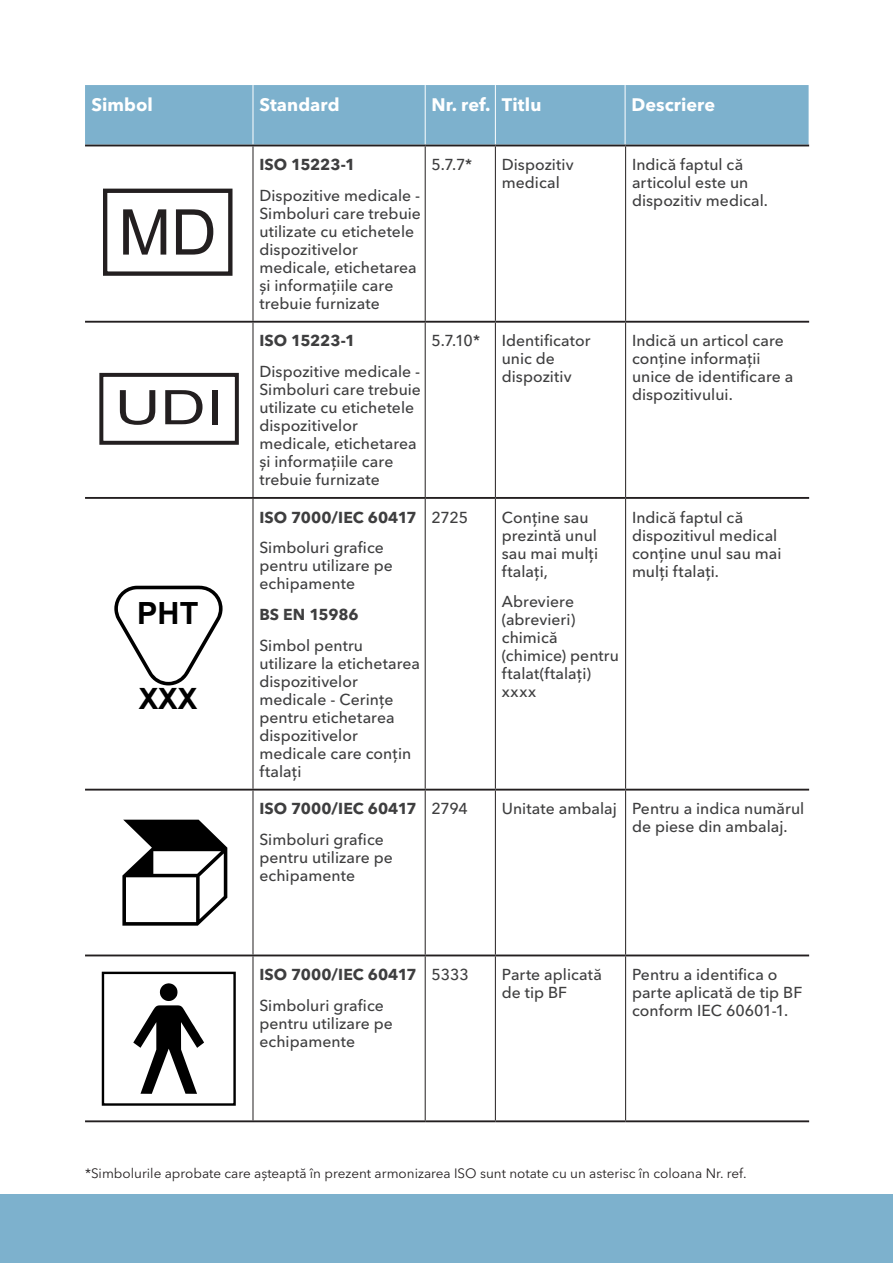
<style>
.page{position:relative;width:893px;height:1263px;background:#fff}
.page>*{position:absolute;margin:0;border:0;box-sizing:border-box;transform-origin:0 0}
.t1{font:63.15px "Arial";color:#231f20}
.t2{font:47.7px "Arial";color:#231f20;scale:1.32 1}
.t3{font:700 30.6px "Arial";color:#000}
.t4{font:700 29.25px "Arial";color:#000}
.t5{font:700 18px "Avenir Next LT Pro";letter-spacing:.005em;color:#fff}
.Table_copy{font:500 15.75px/18px "Avenir Next LT Pro";letter-spacing:.005em;color:#3e3e3f}
.Table_copy-2{font:700 15.75px "Avenir Next LT Pro";color:#3e3e3f}
.IFU_TEXT{font:13.5px "Avenir Next LT Pro";color:#231f20}
</style>
<div class="page">
<div style="left:85px;top:85px;width:724px;height:60px;background:#7db1cd"></div>
<hr style="left:253px;top:85px;width:1px;height:60px;background:#fff">
<hr style="left:425px;top:85px;width:1px;height:60px;background:#fff">
<hr style="left:495px;top:85px;width:1px;height:60px;background:#fff">
<hr style="left:625px;top:85px;width:1px;height:60px;background:#fff">
<div style="left:0;top:1194px;width:893px;height:69px;background:#7db1cd"></div>
<hr style="left:253px;top:146px;width:1px;height:175px;background:#231f20">
<hr style="left:425px;top:146px;width:1px;height:175px;background:#231f20">
<hr style="left:495px;top:146px;width:1px;height:175px;background:#231f20">
<hr style="left:625px;top:146px;width:1px;height:175px;background:#231f20">
<hr style="left:253px;top:323px;width:1px;height:174px;background:#231f20">
<hr style="left:425px;top:323px;width:1px;height:174px;background:#231f20">
<hr style="left:495px;top:323px;width:1px;height:174px;background:#231f20">
<hr style="left:625px;top:323px;width:1px;height:174px;background:#231f20">
<hr style="left:253px;top:499px;width:1px;height:290px;background:#231f20">
<hr style="left:425px;top:499px;width:1px;height:290px;background:#231f20">
<hr style="left:495px;top:499px;width:1px;height:290px;background:#231f20">
<hr style="left:625px;top:499px;width:1px;height:290px;background:#231f20">
<hr style="left:253px;top:790px;width:1px;height:164px;background:#231f20">
<hr style="left:425px;top:790px;width:1px;height:164px;background:#231f20">
<hr style="left:495px;top:790px;width:1px;height:164px;background:#231f20">
<hr style="left:625px;top:790px;width:1px;height:164px;background:#231f20">
<hr style="left:253px;top:956px;width:1px;height:164px;background:#231f20">
<hr style="left:425px;top:956px;width:1px;height:164px;background:#231f20">
<hr style="left:495px;top:956px;width:1px;height:164px;background:#231f20">
<hr style="left:625px;top:956px;width:1px;height:164px;background:#231f20">
<hr style="left:85px;top:145px;width:168px;height:1px;background:#231f20">
<hr style="left:253px;top:145px;width:172px;height:1px;background:#231f20">
<hr style="left:425px;top:145px;width:70px;height:1px;background:#231f20">
<hr style="left:495px;top:145px;width:131px;height:1px;background:#231f20">
<hr style="left:626px;top:145px;width:183px;height:1px;background:#231f20">
<hr style="left:85px;top:321px;width:168px;height:2px;background:#231f20">
<hr style="left:253px;top:321px;width:172px;height:2px;background:#231f20">
<hr style="left:425px;top:321px;width:70px;height:2px;background:#231f20">
<hr style="left:495px;top:321px;width:131px;height:2px;background:#231f20">
<hr style="left:626px;top:321px;width:183px;height:2px;background:#231f20">
<hr style="left:85px;top:497px;width:168px;height:2px;background:#231f20">
<hr style="left:253px;top:497px;width:172px;height:2px;background:#231f20">
<hr style="left:425px;top:497px;width:70px;height:2px;background:#231f20">
<hr style="left:495px;top:497px;width:131px;height:2px;background:#231f20">
<hr style="left:626px;top:497px;width:183px;height:2px;background:#231f20">
<hr style="left:85px;top:789px;width:168px;height:1px;background:#231f20">
<hr style="left:253px;top:789px;width:172px;height:1px;background:#231f20">
<hr style="left:425px;top:789px;width:70px;height:1px;background:#231f20">
<hr style="left:495px;top:789px;width:131px;height:1px;background:#231f20">
<hr style="left:626px;top:789px;width:183px;height:1px;background:#231f20">
<hr style="left:85px;top:954px;width:168px;height:2px;background:#231f20">
<hr style="left:253px;top:954px;width:172px;height:2px;background:#231f20">
<hr style="left:425px;top:954px;width:70px;height:2px;background:#231f20">
<hr style="left:495px;top:954px;width:131px;height:2px;background:#231f20">
<hr style="left:626px;top:954px;width:183px;height:2px;background:#231f20">
<hr style="left:85px;top:1120px;width:168px;height:2px;background:#231f20">
<hr style="left:253px;top:1120px;width:172px;height:2px;background:#231f20">
<hr style="left:425px;top:1120px;width:70px;height:2px;background:#231f20">
<hr style="left:495px;top:1120px;width:131px;height:2px;background:#231f20">
<hr style="left:626px;top:1120px;width:183px;height:2px;background:#231f20">
<div style="left:103px;top:189px;width:129px;height:87px;border:4px solid #231f20"></div>
<div style="left:99px;top:373px;width:140px;height:72px;border:4px solid #231f20"></div>
<svg style="left:114px;top:586px;width:109px;height:99px"></svg>
<svg style="left:122px;top:820px;width:105px;height:106px"></svg>
<svg style="left:133px;top:983px;width:71px;height:111px"></svg>
<div style="left:102px;top:972px;width:134px;height:134px;border:2px solid #000"></div>
<p class="t5" style="left:91px;top:94px;width:63px">Simbol</p>
<p class="t5" style="left:259px;top:94px;width:82px">Standard</p>
<p class="t5" style="left:432px;top:94px;width:111px">Nr. ref. Titlu</p>
<p class="t5" style="left:631px;top:94px;width:85px">Descriere</p>
<p class="t1" style="left:118px;top:191px;width:100px">MD</p>
<p class="t2" style="left:115px;top:376px;width:84px">UDI</p>
<h3 class="t3" style="left:137px;top:591px;width:63px">PHT</h3>
<h3 class="t4" style="left:139px;top:678px;width:60px">XXX</h3>
<p class="Table_copy-2" style="left:259px;top:155px;width:97px">ISO 15223-1</p>
<p class="Table_copy" style="left:259px;top:186px;width:163px">Dispozitive medicale -<br>Simboluri care trebuie utilizate cu etichetele dispozitivelor medicale, etichetarea și informațiile care trebuie furnizate</p>
<p class="Table_copy-2" style="left:259px;top:331px;width:97px">ISO 15223-1</p>
<p class="Table_copy" style="left:259px;top:363px;width:163px">Dispozitive medicale -<br>Simboluri care trebuie utilizate cu etichetele dispozitivelor medicale, etichetarea și informațiile care trebuie furnizate</p>
<p class="Table_copy-2" style="left:259px;top:507px;width:159px">ISO 7000/IEC 60417</p>
<p class="Table_copy" style="left:259px;top:539px;width:135px">Simboluri grafice pentru utilizare pe echipamente</p>
<p class="Table_copy-2" style="left:259px;top:605px;width:101px">BS EN 15986</p>
<p class="Table_copy" style="left:259px;top:636px;width:162px">Simbol pentru utilizare la etichetarea dispozitivelor medicale - Cerințe pentru etichetarea dispozitivelor medicale care conțin ftalați</p>
<p class="Table_copy-2" style="left:259px;top:799px;width:159px">ISO 7000/IEC 60417</p>
<p class="Table_copy" style="left:259px;top:830px;width:135px">Simboluri grafice pentru utilizare pe echipamente</p>
<p class="Table_copy" style="left:432px;top:156px;width:42px">5.7.7*</p>
<p class="Table_copy" style="left:502px;top:156px;width:73px">Dispozitiv medical</p>
<p class="Table_copy" style="left:632px;top:156px;width:137px">Indică faptul că articolul este un dispozitiv medical.</p>
<p class="Table_copy" style="left:432px;top:332px;width:50px">5.7.10*</p>
<p class="Table_copy" style="left:502px;top:332px;width:90px">Identificator unic de dispozitiv</p>
<p class="Table_copy" style="left:632px;top:332px;width:163px">Indică un articol care conține informații unice de identificare a dispozitivului.</p>
<p class="Table_copy" style="left:432px;top:508px;width:38px">2725</p>
<p class="Table_copy" style="left:502px;top:508px;width:98px">Conține sau prezintă unul sau mai mulți ftalați,</p>
<p class="Table_copy" style="left:502px;top:593px;width:119px">Abreviere (abrevieri) chimică (chimice) pentru ftalat(ftalați) xxxx</p>
<p class="Table_copy" style="left:632px;top:508px;width:151px">Indică faptul că dispozitivul medical conține unul sau mai mulți ftalați.</p>
<p class="Table_copy" style="left:432px;top:800px;width:38px">2794</p>
<p class="Table_copy" style="left:502px;top:800px;width:117px">Unitate ambalaj</p>
<p class="Table_copy" style="left:632px;top:800px;width:174px">Pentru a indica numărul de piese din ambalaj.</p>
<p class="Table_copy-2" style="left:259px;top:965px;width:159px">ISO 7000/IEC 60417</p>
<p class="Table_copy" style="left:259px;top:996px;width:135px">Simboluri grafice pentru utilizare pe echipamente</p>
<p class="Table_copy" style="left:432px;top:966px;width:39px">5333</p>
<p class="Table_copy" style="left:502px;top:966px;width:102px">Parte aplicată de tip BF</p>
<p class="Table_copy" style="left:632px;top:966px;width:172px">Pentru a identifica o parte aplicată de tip BF conform IEC 60601-1.</p>
<p class="IFU_TEXT" style="left:85px;top:1165px;width:663px">*Simbolurile aprobate care așteaptă în prezent armonizarea ISO sunt notate cu un asterisc în coloana Nr. ref.</p>
</div>
